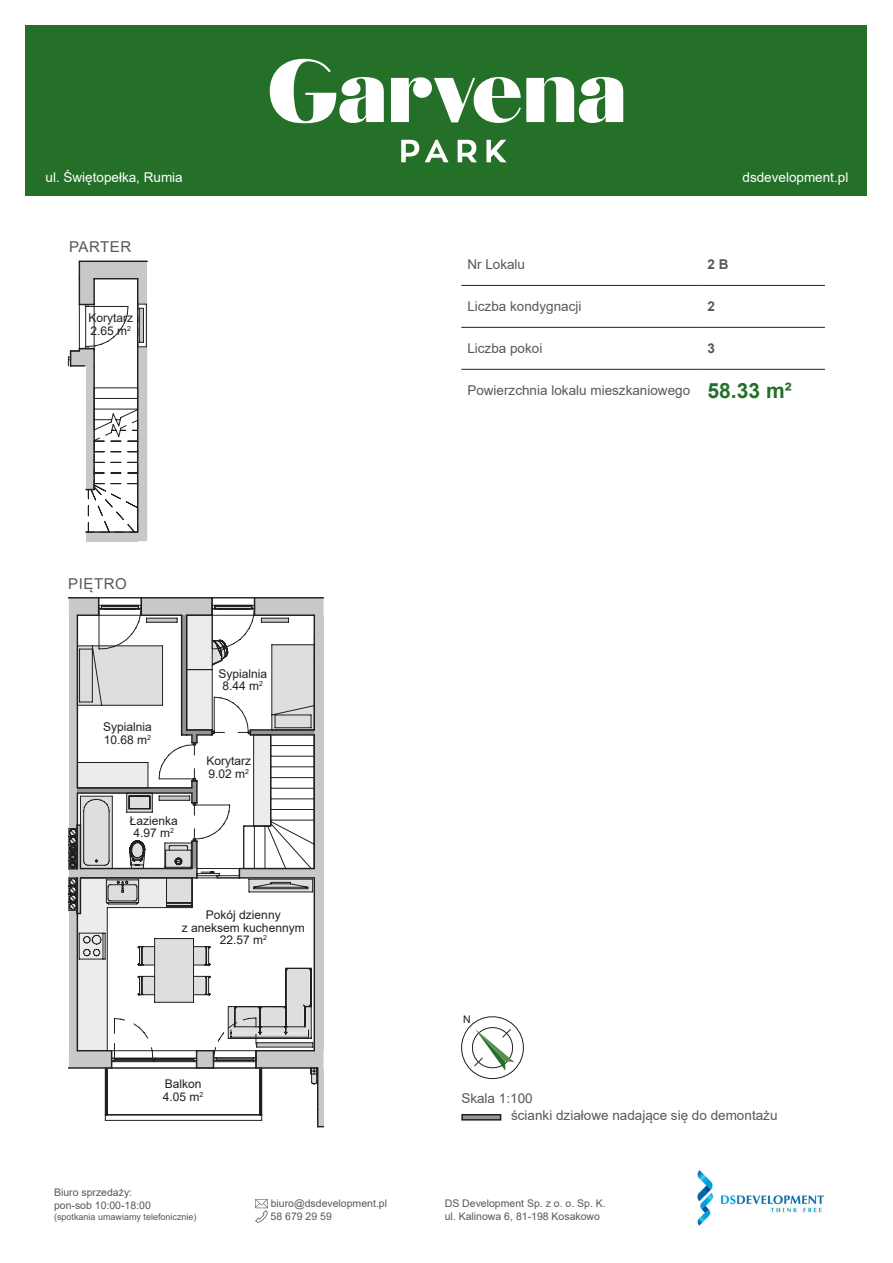
<style>
.page{position:relative;width:893px;height:1263px;background:#fff}
.page>*{position:absolute;margin:0;border:0;box-sizing:border-box;transform-origin:0 0}
.t1{font:700 21px "Arial";color:#257029}
.t2{font:15px "Arial";letter-spacing:.035em;color:#57585a}
.t3{font:13.5px "Arial";color:#57585a}
.t4{font:13.5px "Arial";color:#fff}
.t5{font:700 13.5px "Arial";color:#57585a}
.t6{font:12px/12.8px "Arial";color:#231f20;text-align:center}
.t7{font:10.5px/12.6px "Arial";color:#57585a}
.t8{font:10.5px "Arial";color:#231f20}
.t9{font:9px "Arial";color:#57585a}
</style>
<div class="page">
<svg style="left:255px;top:1199px;width:13px;height:23px"></svg>
<img style="left:697px;top:1170px;width:127px;height:57px">
<div style="left:26px;top:26px;width:841px;height:170px;background:#257029"></div>
<svg style="left:391px;top:77px;width:232px;height:46px"></svg>
<svg style="left:270px;top:59px;width:114px;height:64px"></svg>
<svg style="left:401px;top:140px;width:18px;height:22px"></svg>
<svg style="left:425px;top:140px;width:23px;height:22px"></svg>
<svg style="left:458px;top:140px;width:19px;height:22px"></svg>
<svg style="left:486px;top:140px;width:21px;height:22px"></svg>
<hr style="left:461px;top:285px;width:241px;height:1px;background:#231f20">
<hr style="left:702px;top:285px;width:123px;height:1px;background:#231f20">
<hr style="left:461px;top:327px;width:241px;height:1px;background:#231f20">
<hr style="left:702px;top:327px;width:123px;height:1px;background:#231f20">
<hr style="left:461px;top:369px;width:241px;height:1px;background:#231f20">
<hr style="left:702px;top:369px;width:123px;height:1px;background:#231f20">
<svg style="left:461px;top:1114px;width:41px;height:7px"></svg>
<svg style="left:68px;top:261px;width:79px;height:280px"></svg>
<hr style="left:143px;top:308px;width:1px;height:34px;background:#231f20">
<div style="left:318px;top:1068px;width:5px;height:41px;background:#c7c8ca"></div>
<hr style="left:69px;top:597px;width:30px;height:1px;background:#231f20">
<hr style="left:255px;top:597px;width:68px;height:1px;background:#231f20">
<svg style="left:104px;top:1084px;width:158px;height:37px"></svg>
<hr style="left:212px;top:597px;width:43px;height:1px;background:#231f20">
<svg style="left:317px;top:1109px;width:6px;height:18px"></svg>
<hr style="left:317px;top:1068px;width:1px;height:41px;background:#231f20">
<svg style="left:69px;top:598px;width:254px;height:486px"></svg>
<svg style="left:461px;top:1016px;width:63px;height:64px"></svg>
<p class="t4" style="left:53px;top:164px;width:139px">ul. Świętopełka, Rumia</p>
<p class="t4" style="left:734px;top:164px;width:107px">dsdevelopment.pl</p>
<p class="t4" style="left:46px;top:168px;width:139px">ul. Świętopełka, Rumia</p>
<p class="t4" style="left:742px;top:168px;width:107px">dsdevelopment.pl</p>
<p class="t2" style="left:69px;top:236px;width:64px">PARTER</p>
<p class="t6" style="left:89px;top:311px;width:46px">Korytarz</p>
<p class="t6" style="left:91px;top:324px;width:42px">2.65 m<sup>2</sup></p>
<p class="t2" style="left:68px;top:573px;width:60px">PIĘTRO</p>
<p class="t6" style="left:103px;top:720px;width:50px">Sypialnia</p>
<p class="t6" style="left:104px;top:733px;width:49px">10.68 m<sup>2</sup></p>
<p class="t6" style="left:130px;top:814px;width:50px">Łazienka</p>
<p class="t6" style="left:133px;top:827px;width:42px">4.97 m<sup>2</sup></p>
<p class="t6" style="left:219px;top:667px;width:50px">Sypialnia</p>
<p class="t6" style="left:223px;top:680px;width:42px">8.44 m<sup>2</sup></p>
<p class="t6" style="left:206px;top:754px;width:46px">Korytarz</p>
<p class="t6" style="left:208px;top:767px;width:42px">9.02 m<sup>2</sup></p>
<p class="t6" style="left:182px;top:908px;width:124px">Pokój dzienny<br>z aneksem kuchennym</p>
<p class="t6" style="left:220px;top:933px;width:49px">22.57 m<sup>2</sup></p>
<p class="t6" style="left:165px;top:1078px;width:38px">Balkon</p>
<p class="t6" style="left:163px;top:1090px;width:42px">4.05 m<sup>2</sup></p>
<p class="t3" style="left:467px;top:255px;width:59px">Nr Lokalu</p>
<p class="t5" style="left:708px;top:255px;width:23px">2 B</p>
<p class="t3" style="left:467px;top:297px;width:116px">Liczba kondygnacji</p>
<p class="t5" style="left:708px;top:297px;width:9px">2</p>
<p class="t3" style="left:467px;top:339px;width:77px">Liczba pokoi</p>
<p class="t5" style="left:708px;top:339px;width:9px">3</p>
<p class="t3" style="left:467px;top:381px;width:224px">Powierzchnia lokalu mieszkaniowego</p>
<p class="t1" style="left:708px;top:376px;width:86px">58.33 m²</p>
<p class="t8" style="left:463px;top:1012px;width:9px">N</p>
<p class="t3" style="left:461px;top:1088px;width:73px">Skala 1:100</p>
<p class="t3" style="left:511px;top:1106px;width:268px">ścianki działowe nadające się do demontażu</p>
<p class="t7" style="left:54px;top:1186px;width:98px">Biuro sprzedaży: pon-sob 10:00-18:00</p>
<p class="t9" style="left:54px;top:1210px;width:144px">(spotkania umawiamy telefonicznie)</p>
<p class="t7" style="left:271px;top:1197px;width:118px">biuro@dsdevelopment.pl<br>58 679 29 59</p>
<p class="t7" style="left:445px;top:1197px;width:163px">DS Development Sp. z o. o. Sp. K. ul. Kalinowa 6, 81-198 Kosakowo</p>
</div>
